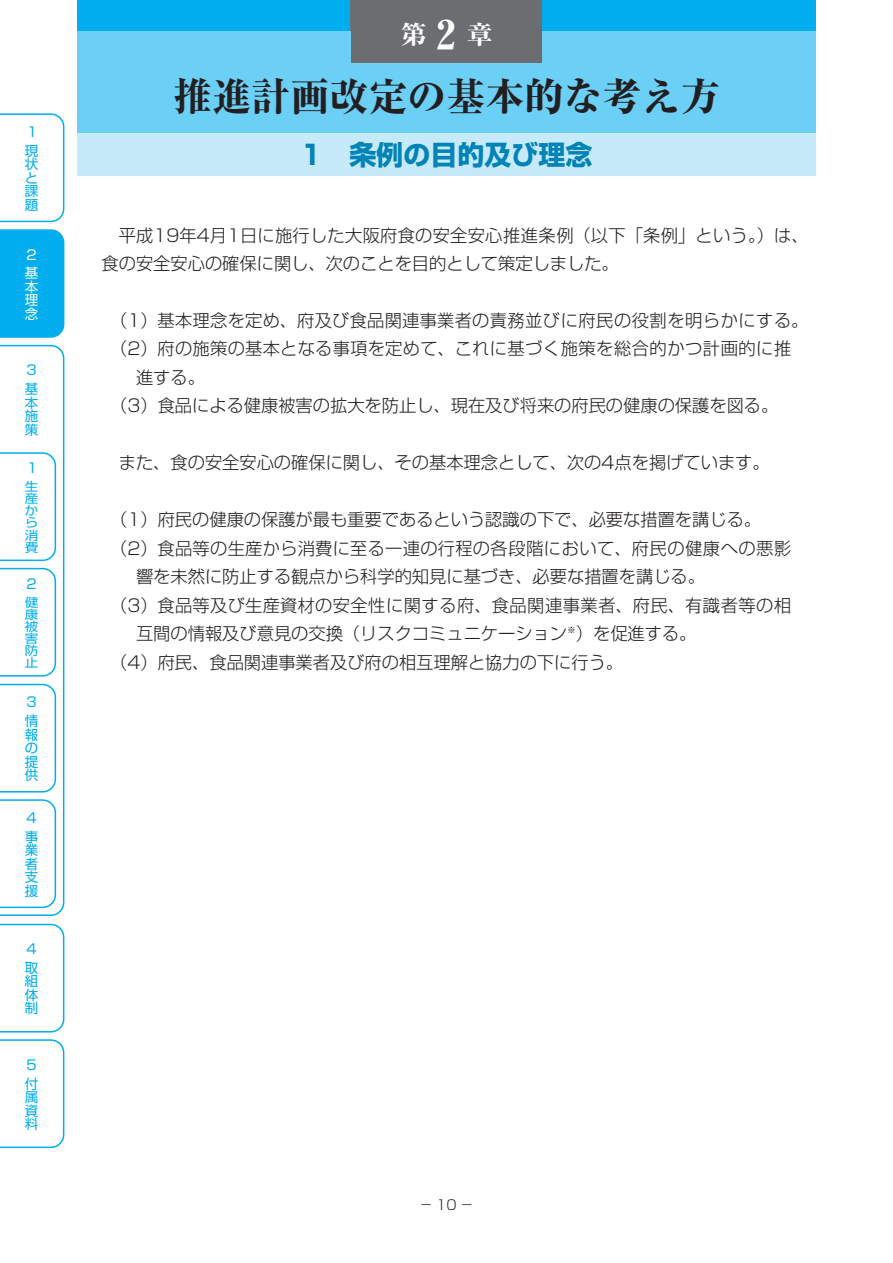
<style>
.page{position:relative;width:893px;height:1263px;background:#fff}
.page>*{position:absolute;margin:0;border:0;box-sizing:border-box;transform-origin:0 0}
.t1{font:39px "Ryumin heavy 90 pv RKSJ H";color:#231f20}
.t2{font:27px "Shin Go Bold 90 pv RKSJ H";color:#0083b6}
.t3{font:25.5px "Ryumin heavy 90 pv RKSJ H";color:#fff}
.t4{font:17.25px/28.5px "Shin Go Light 90 pv RKSJ H";color:#231f20}
.t5{font:17.25px "Shin Go Light 90 pv RKSJ H";letter-spacing:.03em;color:#231f20}
.t6{font:13.5px/13.5px "Shin Go";color:#00aeef}
.t7{font:13.5px/13.5px "Shin Go";color:#fff}
.t8{font:13.5px "Shin Go Pro Light 90 pv RKSJ H";color:#231f20}
.t9{font:12.15px/12.1px "Shin Go";color:#00aeef;text-align:justify;scale:1.11 1}
.s1{font-size:40.5px}
</style>
<div class="page">
<div style="left:0;top:0;width:351px;height:31px;background:#00aeef"></div>
<div style="left:351px;top:0;width:191px;height:63px;background:#6c6d70"></div>
<div style="left:542px;top:0;width:350px;height:31px;background:#00aeef"></div>
<div style="left:0;top:31px;width:351px;height:32px;background:#6bcff6"></div>
<div style="left:542px;top:31px;width:350px;height:32px;background:#6bcff6"></div>
<div style="left:0;top:63px;width:892px;height:70px;background:#6bcff6"></div>
<div style="left:0;top:133px;width:892px;height:43px;background:#c6eafa"></div>
<div style="left:0;top:0;width:76px;height:1263px;background:#fff"></div>
<div style="left:816px;top:0;width:76px;height:1263px;background:#fff"></div>
<svg style="left:0;top:113px;width:64px;height:109px"></svg>
<div style="left:0;top:229px;width:64px;height:109px;background:#00aeef"></div>
<svg style="left:0;top:345px;width:64px;height:571px"></svg>
<svg style="left:0;top:924px;width:64px;height:109px"></svg>
<svg style="left:0;top:1039px;width:64px;height:109px"></svg>
<p class="t6" style="left:25px;top:124px;width:15px;line-height:18.6px">1現</p>
<p class="t6" style="left:25px;top:159px;width:15px;text-align:justify">状と課題</p>
<p class="t7" style="left:25px;top:247px;width:15px;line-height:18.6px">2基</p>
<p class="t7" style="left:25px;top:282px;width:15px;text-align:justify">本理念</p>
<p class="t6" style="left:25px;top:362px;width:15px;line-height:18.8px">3基</p>
<p class="t6" style="left:25px;top:397px;width:15px;text-align:justify">本施策</p>
<p class="t6" style="left:27px;top:463px;width:12px">1</p>
<p class="t9" style="left:25px;top:482px;width:14px">生産から消費</p>
<p class="t6" style="left:26px;top:579px;width:12px">2</p>
<p class="t9" style="left:25px;top:597px;width:14px">健康被害防止</p>
<p class="t6" style="left:25px;top:694px;width:15px;line-height:18.8px">3情</p>
<p class="t6" style="left:25px;top:729px;width:15px;text-align:justify">報の提供</p>
<p class="t6" style="left:25px;top:810px;width:15px;line-height:18.6px">4事</p>
<p class="t6" style="left:25px;top:845px;width:15px;text-align:justify">業者支援</p>
<p class="t6" style="left:25px;top:941px;width:15px;line-height:18.6px">4取</p>
<p class="t6" style="left:25px;top:976px;width:15px;text-align:justify">組体制</p>
<p class="t6" style="left:25px;top:1057px;width:15px;line-height:18.8px">5付</p>
<p class="t6" style="left:25px;top:1092px;width:15px;text-align:justify">属資料</p>
<h3 class="t3" style="left:400px;top:25px;width:93px">第<span class="s1">２</span>章</h3>
<h1 class="t1" style="left:173px;top:81px;width:548px">推進計画改定の基本的な考え方</h1>
<h2 class="t2" style="left:300px;top:144px;width:294px">1 条例の目的及び理念</h2>
<p class="t4" style="left:102px;top:223px;width:708px;text-indent:17px">平成19年4月1日に施行した大阪府食の安全安心推進条例（以下「条例」という。）は、食の安全安心の確保に関し、次のことを目的として策定しました。</p>
<p class="t4" style="left:110px;top:309px;width:700px">（1）基本理念を定め、府及び食品関連事業者の責務並びに府民の役割を明らかにする。</p>
<p class="t4" style="left:110px;top:337px;width:682px">（2）府の施策の基本となる事項を定めて、これに基づく施策を総合的かつ計画的に推</p>
<p class="t4" style="left:136px;top:366px;width:70px">進する。</p>
<p class="t4" style="left:110px;top:394px;width:669px">（3）食品による健康被害の拡大を防止し、現在及び将来の府民の健康の保護を図る。</p>
<p class="t4" style="left:119px;top:451px;width:652px">また、食の安全安心の確保に関し、その基本理念として、次の4点を掲げています。</p>
<p class="t4" style="left:110px;top:508px;width:652px">（1）府民の健康の保護が最も重要であるという認識の下で、必要な措置を講じる。</p>
<p class="t4" style="left:110px;top:536px;width:682px">（2）食品等の生産から消費に至る一連の行程の各段階において、府民の健康への悪影</p>
<p class="t4" style="left:136px;top:565px;width:570px">響を未然に防止する観点から科学的知見に基づき、必要な措置を講じる。</p>
<p class="t5" style="left:110px;top:599px;width:682px">（3）食品等及び生産資材の安全性に関する府、食品関連事業者、府民、有識者等の相</p>
<p class="t4" style="left:136px;top:622px;width:562px">互間の情報及び意見の交換（リスクコミュニケーション<sup>※</sup>）を促進する。</p>
<p class="t4" style="left:110px;top:650px;width:514px">（4）府民、食品関連事業者及び府の相互理解と協力の下に行う。</p>
<p class="t8" style="left:419px;top:1200px;width:56px">－10－</p>
</div>
